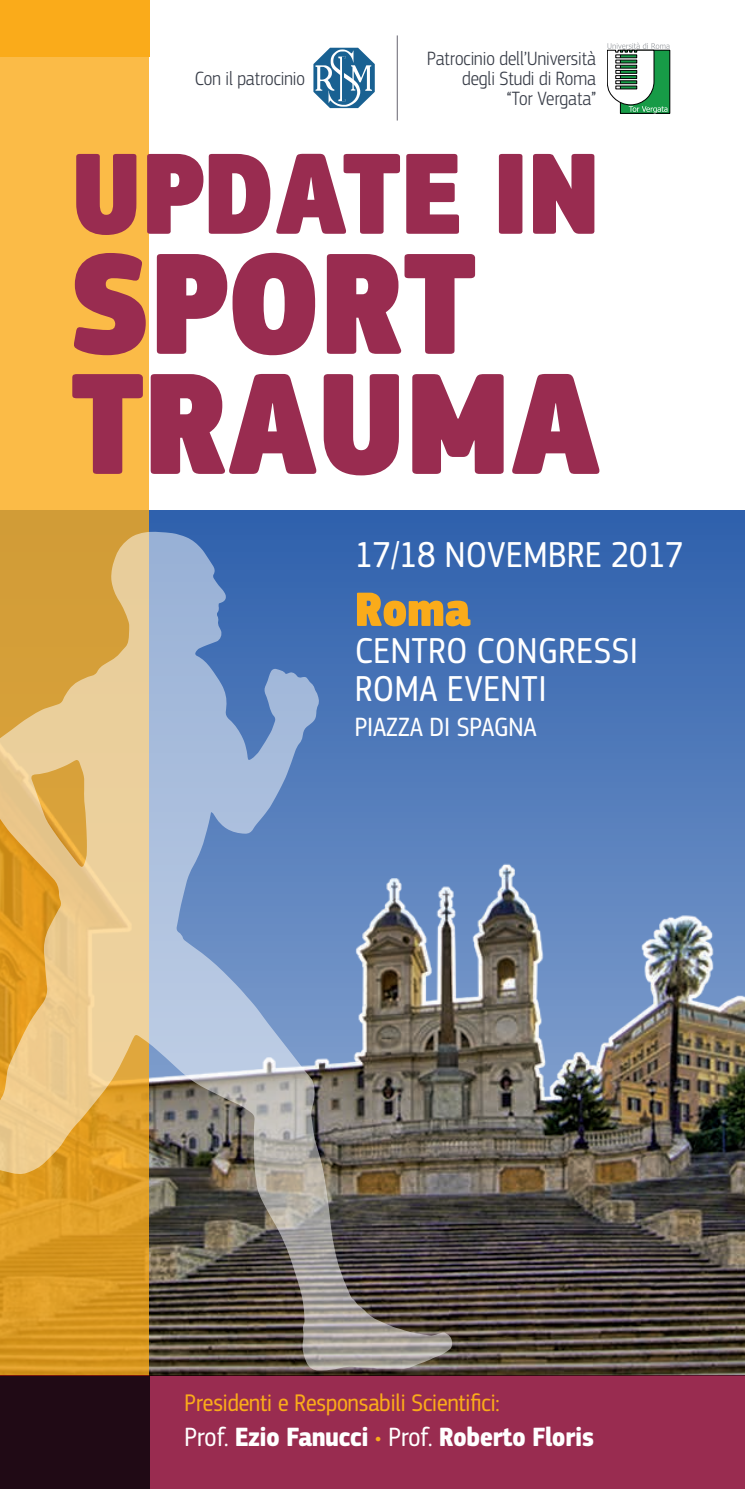
<style>
.page{position:relative;width:745px;height:1489px;background:#fff}
.page>*{position:absolute;margin:0;border:0;box-sizing:border-box;transform-origin:0 0}
.t1{font:900 150px/120px "PF Square Sans Cond Pro";color:#992c50}
.t2{font:900 120px "PF Square Sans Cond Pro";color:#992c50}
.t3{font:900 50px "PF Square Sans Cond Pro";color:#faab1a}
.t4{font:37.5px/37.5px "PF Square Sans Cond Pro";letter-spacing:.02em;color:#fff}
.t5{font:700 27.5px "PF Square Sans Cond Pro";color:#fff}
.t6{font:27.5px "PF Square Sans Cond Pro";color:#fff}
.t7{font:25px "PF Square Sans Cond Pro";color:#faab1a}
.t8{font:300 20px/20px "PF Square Sans Cond Pro";color:#363b46;text-align:right}
.s1{font-weight:400}
.s2{font-weight:400;color:#faab1a}
</style>
<div class="page">
<div style="left:0;top:510px;width:744px;height:751px;background:#2f61ad"></div>
<img style="left:149px;top:594px;width:595px;height:781px">
<div style="left:0;top:0;width:149px;height:1375px;background:#fbbb47"></div>
<div style="left:0;top:0;width:149px;height:57px;background:#faab1a"></div>
<svg style="left:0;top:531px;width:452px;height:839px;background:#949085"></svg>
<svg style="left:313px;top:47px;width:62px;height:62px"></svg>
<hr style="left:341px;top:57px;width:1px;height:44px;background:#196192">
<hr style="left:343px;top:57px;width:1px;height:44px;background:#196192">
<hr style="left:344px;top:57px;width:1px;height:44px;background:#196192">
<svg style="left:607px;top:43px;width:62px;height:70px"></svg>
<svg style="left:0;top:1375px;width:744px;height:113px;background:#802443"></svg>
<hr style="left:396px;top:35px;width:1px;height:85px;background:#85838c">
<p class="t8" style="left:194px;top:69px;width:112px">Con il patrocinio</p>
<p class="t8" style="left:427px;top:49px;width:170px">Patrocinio dell’Università degli Studi di Roma<br>“Tor Vergata”</p>
<h2 class="t2" style="left:71px;top:116px;width:530px">UPDATE IN</h2>
<h1 class="t1" style="left:71px;top:247px;width:530px">SPORT<br>TRAUMA</h1>
<h3 class="t4" style="left:354px;top:536px;width:330px">17/18 NOVEMBRE 2017</h3>
<h3 class="t3" style="left:354px;top:577px;width:117px">Roma</h3>
<h3 class="t4" style="left:355px;top:633px;width:284px">CENTRO CONGRESSI<br>ROMA EVENTI</h3>
<h3 class="t6" style="left:354px;top:711px;width:183px">PIAZZA DI SPAGNA</h3>
<p class="t7" style="left:184px;top:1388px;width:316px">Presidenti e Responsabili Scientifici:</p>
<h3 class="t5" style="left:184px;top:1420px;width:410px"><span class="s1">Prof.</span> Ezio Fanucci <span class="s2">•</span> <span class="s1">Prof.</span> Roberto Floris</h3>
</div>
